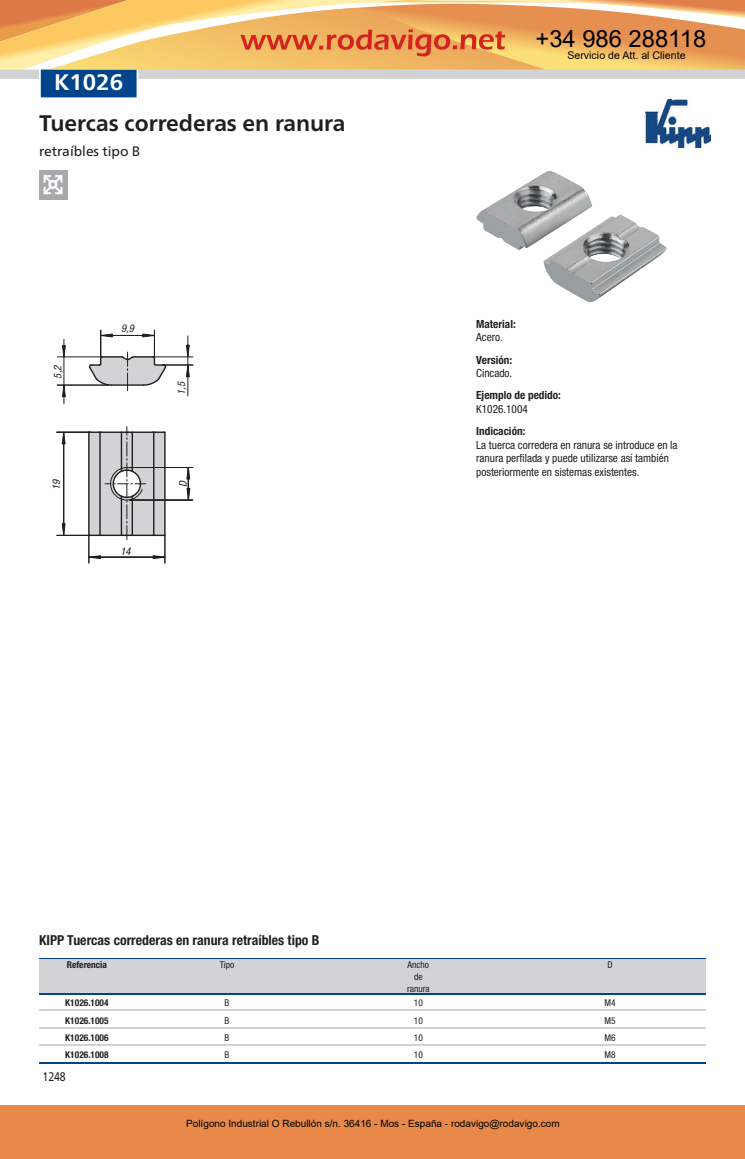
<style>
.page{position:relative;width:745px;height:1159px;background:#fff}
.page>*{position:absolute;margin:0;border:0;box-sizing:border-box;transform-origin:0 0}
.t1{font:23.75px "Arial";color:#000}
.t2{font:700 22.5px "Frutiger Neue LTW1 G";color:#231f20}
.t3{font:700 22.5px "Frutiger Neue LTW1 G";color:#fff}
.t4{font:700 condensed 13.75px "Helvetica Neue LTW1 G";color:#231f20}
.t5{font:13.75px "Frutiger Neue LTW1 G";color:#231f20}
.t6{font:12.5px "Frutiger Neue LTW1 G";color:#231f20;scale:.81 1}
.t7{font:condensed 11.25px/13.5px "Helvetica Neue LTW1 G";color:#231f20}
.t8{font:700 condensed 11.25px "Helvetica Neue LTW1 G";color:#231f20}
.t9{font:10.62px "Arial";color:#000}
.t10{font:italic condensed 10.62px "Helvetica Neue LTW1 G";color:#231f20}
.t11{font:10px "Arial";color:#000}
.t12{font:700 condensed 9.38px "Helvetica Neue LTW1 G";color:#231f20}
.t13{font:condensed 9.38px/11.6px "Helvetica Neue LTW1 G";color:#231f20;text-align:center}
</style>
<div class="page">
<img style="left:645px;top:100px;width:65px;height:48px">
<img style="left:476px;top:171px;width:190px;height:131px">
<svg style="left:186px;top:488px;width:4px;height:12px"></svg>
<svg style="left:186px;top:468px;width:4px;height:12px"></svg>
<hr style="left:188px;top:467px;width:1px;height:32px;background:#231f20">
<hr style="left:129px;top:500px;width:64px;height:1px;background:#231f20">
<hr style="left:129px;top:467px;width:64px;height:1px;background:#231f20">
<svg style="left:61px;top:523px;width:5px;height:12px"></svg>
<svg style="left:61px;top:431px;width:5px;height:14px"></svg>
<hr style="left:63px;top:432px;width:1px;height:103px;background:#231f20">
<hr style="left:57px;top:535px;width:33px;height:1px;background:#231f20">
<hr style="left:57px;top:432px;width:33px;height:1px;background:#231f20">
<svg style="left:62px;top:384px;width:4px;height:13px"></svg>
<svg style="left:62px;top:345px;width:4px;height:13px"></svg>
<hr style="left:63px;top:339px;width:1px;height:65px;background:#231f20">
<hr style="left:57px;top:356px;width:45px;height:1px;background:#231f20">
<hr style="left:57px;top:385px;width:52px;height:1px;background:#231f20">
<svg style="left:186px;top:344px;width:4px;height:12px"></svg>
<hr style="left:187px;top:336px;width:1px;height:60px;background:#231f20">
<svg style="left:185px;top:364px;width:5px;height:13px"></svg>
<hr style="left:152px;top:356px;width:41px;height:1px;background:#231f20">
<hr style="left:162px;top:365px;width:31px;height:1px;background:#231f20">
<svg style="left:88px;top:426px;width:77px;height:137px"></svg>
<hr style="left:99px;top:432px;width:2px;height:103px;background:#231f20">
<hr style="left:164px;top:432px;width:1px;height:103px;background:#231f20">
<hr style="left:88px;top:432px;width:1px;height:103px;background:#231f20">
<svg style="left:88px;top:330px;width:79px;height:61px"></svg>
<img style="left:39px;top:171px;width:28px;height:28px">
<hr style="left:39px;top:958px;width:666px;height:1px;background:#00448c">
<div style="left:39px;top:959px;width:666px;height:35px;background:#d1d3d4"></div>
<hr style="left:39px;top:993px;width:666px;height:2px;background:#00448c">
<hr style="left:39px;top:1010px;width:666px;height:1px;background:#d1d3d4">
<hr style="left:39px;top:1027px;width:666px;height:1px;background:#d1d3d4">
<hr style="left:39px;top:1044px;width:666px;height:2px;background:#d1d3d4">
<hr style="left:39px;top:1062px;width:666px;height:1px;background:#00448c">
<div style="left:0;top:1105px;width:744px;height:54px;background:#e88949"></div>
<svg style="left:0;top:0;width:744px;height:98px"></svg>
<h1 class="t1" style="left:535px;top:22px;width:172px">+34 986 288118</h1>
<h2 class="t3" style="left:54px;top:74px;width:70px">K1026</h2>
<h2 class="t2" style="left:39px;top:115px;width:307px">Tuercas correderas en ranura</h2>
<p class="t5" style="left:39px;top:146px;width:103px">retraíbles tipo B</p>
<p class="t10" style="left:51px;top:378px;width:14px;rotate:-90deg">5,2</p>
<p class="t10" style="left:50px;top:490px;width:12px;rotate:-90deg">19</p>
<p class="t10" style="left:121px;top:322px;width:14px">9,9</p>
<p class="t10" style="left:120px;top:545px;width:12px">14</p>
<p class="t10" style="left:175px;top:394px;width:14px;rotate:-90deg">1,5</p>
<p class="t10" style="left:177px;top:486px;width:7px;rotate:-90deg">D</p>
<p class="t9" style="left:567px;top:48px;width:120px">Servicio de Att. al Cliente</p>
<p class="t8" style="left:476px;top:320px;width:41px">Material:</p>
<p class="t7" style="left:476px;top:332px;width:28px">Acero.</p>
<p class="t8" style="left:476px;top:355px;width:38px">Versión:</p>
<p class="t7" style="left:476px;top:368px;width:38px">Cincado.</p>
<p class="t8" style="left:476px;top:391px;width:86px">Ejemplo de pedido:</p>
<p class="t7" style="left:476px;top:403px;width:53px">K1026.1004</p>
<p class="t8" style="left:476px;top:427px;width:51px">Indicación:</p>
<p class="t7" style="left:476px;top:439px;width:203px">La tuerca corredera en ranura se introduce en la ranura perfilada y puede utilizarse así también posteriormente en sistemas existentes.</p>
<p class="t4" style="left:39px;top:935px;width:282px">KIPP Tuercas correderas en ranura retraíbles tipo B</p>
<p class="t12" style="left:67px;top:961px;width:41px">Referencia</p>
<p class="t13" style="left:219px;top:960px;width:16px">Tipo</p>
<p class="t13" style="left:407px;top:960px;width:23px">Ancho</p>
<p class="t13" style="left:607px;top:960px;width:7px">D</p>
<p class="t13" style="left:407px;top:972px;width:24px">de ranura</p>
<p class="t12" style="left:65px;top:999px;width:45px">K1026.1004</p>
<p class="t13" style="left:224px;top:998px;width:6px">B</p>
<p class="t13" style="left:413px;top:998px;width:10px">10</p>
<p class="t13" style="left:604px;top:998px;width:13px">M4</p>
<p class="t12" style="left:65px;top:1017px;width:45px">K1026.1005</p>
<p class="t13" style="left:224px;top:1015px;width:6px">B</p>
<p class="t13" style="left:413px;top:1015px;width:10px">10</p>
<p class="t13" style="left:604px;top:1015px;width:13px">M5</p>
<p class="t12" style="left:65px;top:1034px;width:45px">K1026.1006</p>
<p class="t13" style="left:224px;top:1033px;width:6px">B</p>
<p class="t13" style="left:413px;top:1033px;width:10px">10</p>
<p class="t13" style="left:604px;top:1033px;width:13px">M6</p>
<p class="t12" style="left:65px;top:1051px;width:45px">K1026.1008</p>
<p class="t13" style="left:224px;top:1050px;width:6px">B</p>
<p class="t13" style="left:413px;top:1050px;width:10px">10</p>
<p class="t13" style="left:604px;top:1050px;width:13px">M8</p>
<p class="t6" style="left:43px;top:1071px;width:30px">1248</p>
<p class="t11" style="left:186px;top:1117px;width:375px">Polígono Industrial O Rebullón s/n. 36416 - Mos - España - rodavigo@rodavigo.com</p>
</div>
